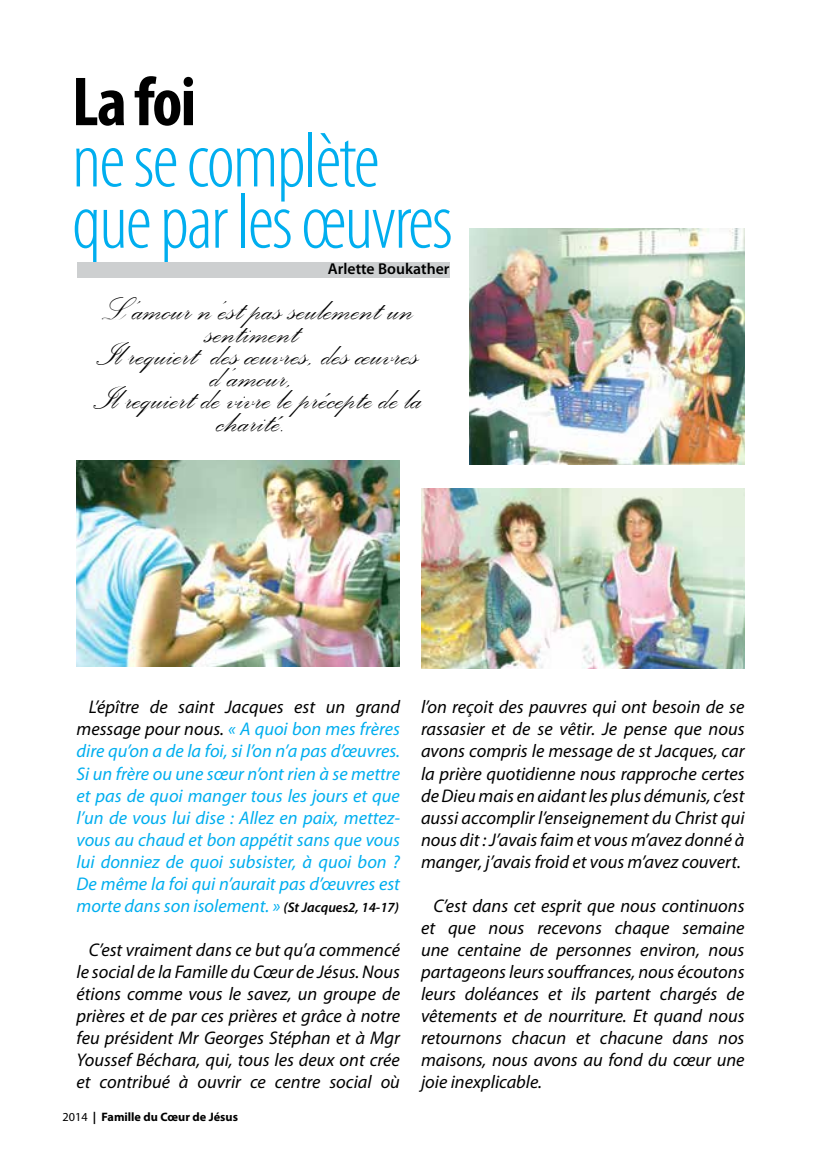
<style>
.page{position:relative;width:819px;height:1166px;background:#fff}
.page>*{position:absolute;margin:0;border:0;box-sizing:border-box;transform-origin:0 0}
.t1{font:300 condensed 78.75px/61.2px "Myriad Pro";letter-spacing:-.025em;color:#00aeef}
.t2{font:700 condensed 70px "Myriad Pro";color:#000}
.t3{font:41.82px "Palace Script";color:#000}
.t4{font:italic 18.38px/22.1px "Myriad Pro";color:#000;text-align:justify}
.t5{font:italic 18.38px/22.1px "Myriad Pro";color:#00aeef;text-align:justify}
.t6{font:600 15.75px "Myriad Pro";color:#000}
.t7{font:700 12.25px "Myriad Pro";color:#000}
.s1{color:#000}
.s2{font-weight:600;font-size:14px;color:#000}
.s3{font-weight:400}
</style>
<div class="page">
<img style="left:469px;top:228px;width:275px;height:237px">
<img style="left:77px;top:460px;width:322px;height:206px">
<img style="left:422px;top:489px;width:322px;height:179px">
<div style="left:77px;top:262px;width:372px;height:15px;background:#cdcfd0"></div>
<h2 class="t2" style="left:72px;top:58px;width:126px">La foi</h2>
<h1 class="t1" style="left:72px;top:129px;width:382px">ne se complète que par les œuvres</h1>
<p class="t6" style="left:328px;top:258px;width:123px">Arlette Boukather</p>
<h3 class="t3" style="left:101px;top:282px;width:314px">L’amour n’est pas seulement un</h3>
<h3 class="t3" style="left:205px;top:304px;width:95px">sentiment</h3>
<h3 class="t3" style="left:96px;top:326px;width:325px">Il requiert des œuvres, des œuvres</h3>
<h3 class="t3" style="left:210px;top:349px;width:85px">d’amour,</h3>
<h3 class="t3" style="left:93px;top:371px;width:331px">Il requiert de vivre le précepte de la</h3>
<h3 class="t3" style="left:217px;top:393px;width:72px">charité.</h3>
<p class="t5" style="left:76px;top:696px;width:325px;text-indent:12px"><span class="s1">L’épître de saint Jacques est un grand message pour nous.</span> « A quoi bon mes frères dire qu’on a de la foi, si l’on n’a pas d’œuvres.<br>Si un frère ou une sœur n’ont rien à se mettre et pas de quoi manger tous les jours et que l’un de vous lui dise : Allez en paix, mettez&shy;vous au chaud et bon appétit sans que vous lui donniez de quoi subsister, à quoi bon ?<br>De même la foi qui n’aurait pas d’œuvres est morte dans son isolement. » <span class="s2">(St Jacques2, 14-17)</span></p>
<p class="t4" style="left:76px;top:938px;width:325px;text-indent:12px">C’est vraiment dans ce but qu’a commencé le social de la Famille du Cœur de Jésus. Nous étions comme vous le savez, un groupe de prières et de par ces prières et grâce à notre feu président Mr Georges Stéphan et à Mgr Youssef Béchara, qui, tous les deux ont crée et contribué à ouvrir ce centre social où</p>
<p class="t7" style="left:63px;top:1108px;width:177px"><span class="s3">2014</span> | Famille du Cœur de Jésus</p>
<p class="t4" style="left:421px;top:696px;width:325px">l’on reçoit des pauvres qui ont besoin de se rassasier et de se vêtir. Je pense que nous avons compris le message de st Jacques, car la prière quotidienne nous rapproche certes de Dieu mais en aidant les plus démunis, c’est aussi accomplir l’enseignement du Christ qui nous dit : J’avais faim et vous m’avez donné à manger, j’avais froid et vous m’avez couvert.</p>
<p class="t4" style="left:421px;top:894px;width:325px;text-indent:12px">C’est dans cet esprit que nous continuons et que nous recevons chaque semaine une centaine de personnes environ, nous partageons leurs souffrances, nous écoutons leurs doléances et ils partent chargés de vêtements et de nourriture. Et quand nous retournons chacun et chacune dans nos maisons, nous avons au fond du cœur une joie inexplicable.</p>
</div>
